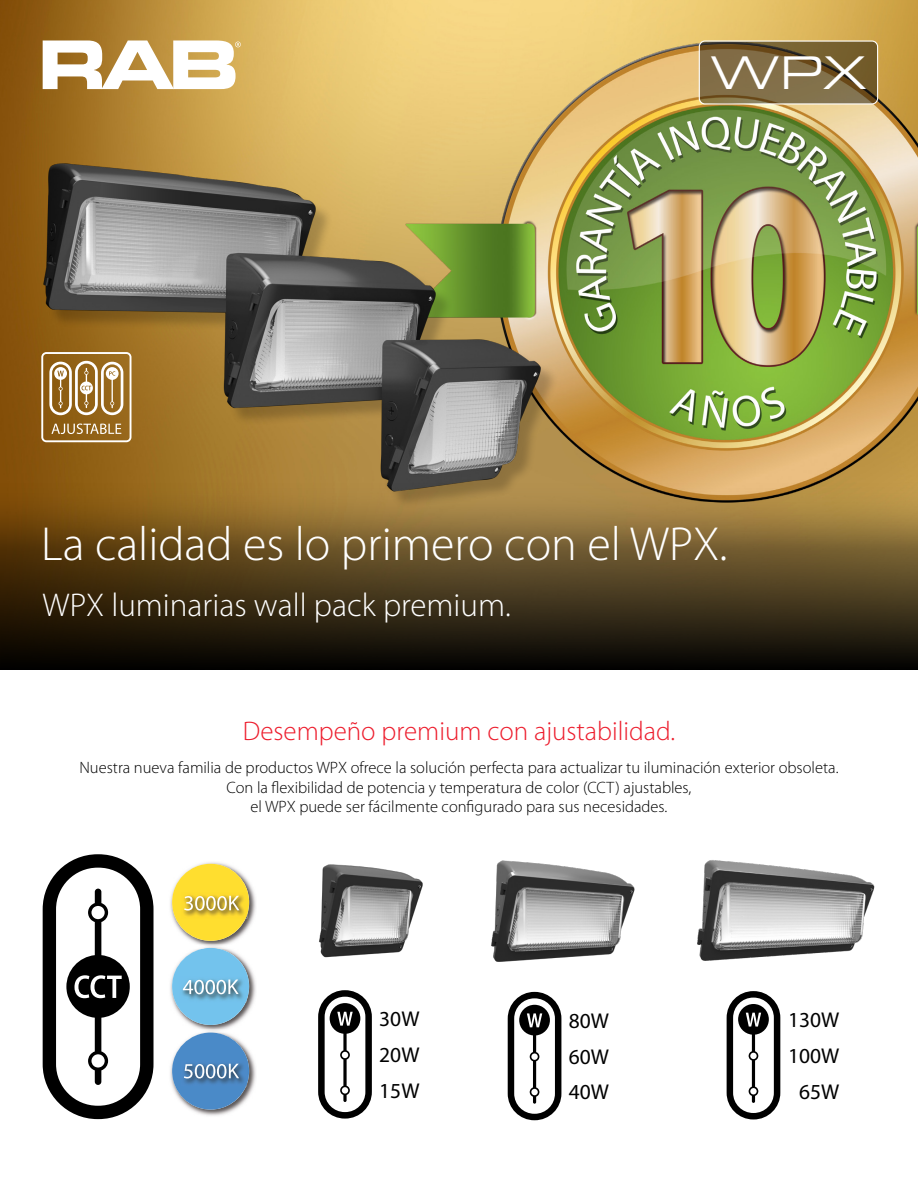
<style>
.page{position:relative;width:918px;height:1188px;background:#fff}
.page>*{position:absolute;margin:0;border:0;box-sizing:border-box;transform-origin:0 0}
.t1{font:48.9px "Eurostile Ext";color:#fff}
.t2{font:300 48px "Myriad Pro";color:#fff}
.t3{font:300 33px "Myriad Pro";color:#fff}
.t4{font:300 27px "Myriad Pro";color:#ed1c2c}
.t5{font:21.45px/35.8px "Myriad Pro";color:#000;text-align:justify}
.t6{font:300 16.5px/19.5px "Myriad Pro";color:#000;text-align:center}
</style>
<div class="page">
<img style="left:0;top:0;width:918px;height:471px">
<svg style="left:43px;top:40px;width:198px;height:49px"></svg>
<img style="left:491px;top:860px;width:144px;height:102px">
<svg style="left:508px;top:992px;width:53px;height:128px"></svg>
<img style="left:697px;top:860px;width:178px;height:101px">
<svg style="left:727px;top:991px;width:53px;height:128px"></svg>
<img style="left:319px;top:864px;width:104px;height:94px">
<svg style="left:318px;top:990px;width:54px;height:129px"></svg>
<img style="left:170px;top:949px;width:86px;height:80px">
<div style="left:172px;top:948px;width:77px;height:77px;background:#73c3ed;border-radius:39px"></div>
<img style="left:170px;top:1033px;width:86px;height:83px">
<img style="left:202px;top:1029px;width:22px;height:4px">
<div style="left:172px;top:1033px;width:77px;height:77px;background:#4a8ac8;border-radius:39px"></div>
<img style="left:184px;top:1063px;width:63px;height:23px">
<svg style="left:184px;top:1064px;width:55px;height:14px"></svg>
<img style="left:182px;top:979px;width:65px;height:23px">
<svg style="left:183px;top:980px;width:56px;height:14px"></svg>
<img style="left:170px;top:862px;width:86px;height:83px">
<img style="left:201px;top:945px;width:24px;height:4px">
<svg style="left:203px;top:948px;width:15px;height:1px"></svg>
<div style="left:172px;top:864px;width:77px;height:77px;background:#ffde2f;border-radius:39px"></div>
<img style="left:183px;top:895px;width:64px;height:23px">
<svg style="left:184px;top:896px;width:55px;height:15px"></svg>
<svg style="left:43px;top:854px;width:111px;height:265px"></svg>
<img style="left:406px;top:16px;width:512px;height:455px">
<img style="left:26px;top:103px;width:540px;height:368px">
<svg style="left:699px;top:41px;width:179px;height:63px;background:#78643b"></svg>
<div style="left:699px;top:41px;width:179px;height:64px;border:1px solid #fff;border-radius:6px"></div>
<img style="left:0;top:471px;width:918px;height:199px">
<svg style="left:41px;top:352px;width:90px;height:90px;background:#b18e58"></svg>
<h1 class="t1" style="left:711px;top:38px;width:155px">WPX</h1>
<h2 class="t2" style="left:41px;top:518px;width:688px">La calidad es lo primero con el WPX.</h2>
<h3 class="t3" style="left:43px;top:587px;width:470px">WPX luminarias wall pack premium.</h3>
<h3 class="t4" style="left:243px;top:716px;width:434px">Desempeño premium con ajustabilidad.</h3>
<p class="t6" style="left:79px;top:758px;width:761px">Nuestra nueva familia de productos WPX ofrece la solución perfecta para actualizar tu iluminación exterior obsoleta.<br>Con la flexibilidad de potencia y temperatura de color (CCT) ajustables,<br>el WPX puede ser fácilmente configurado para sus necesidades.</p>
<h3 class="t5" style="left:379px;top:1001px;width:42px">30W 20W 15W</h3>
<h3 class="t5" style="left:569px;top:1003px;width:42px">80W 60W 40W</h3>
<h3 class="t5" style="left:788px;top:1002px;width:53px;text-align:center">130W<br>100W<br>65W</h3>
</div>
